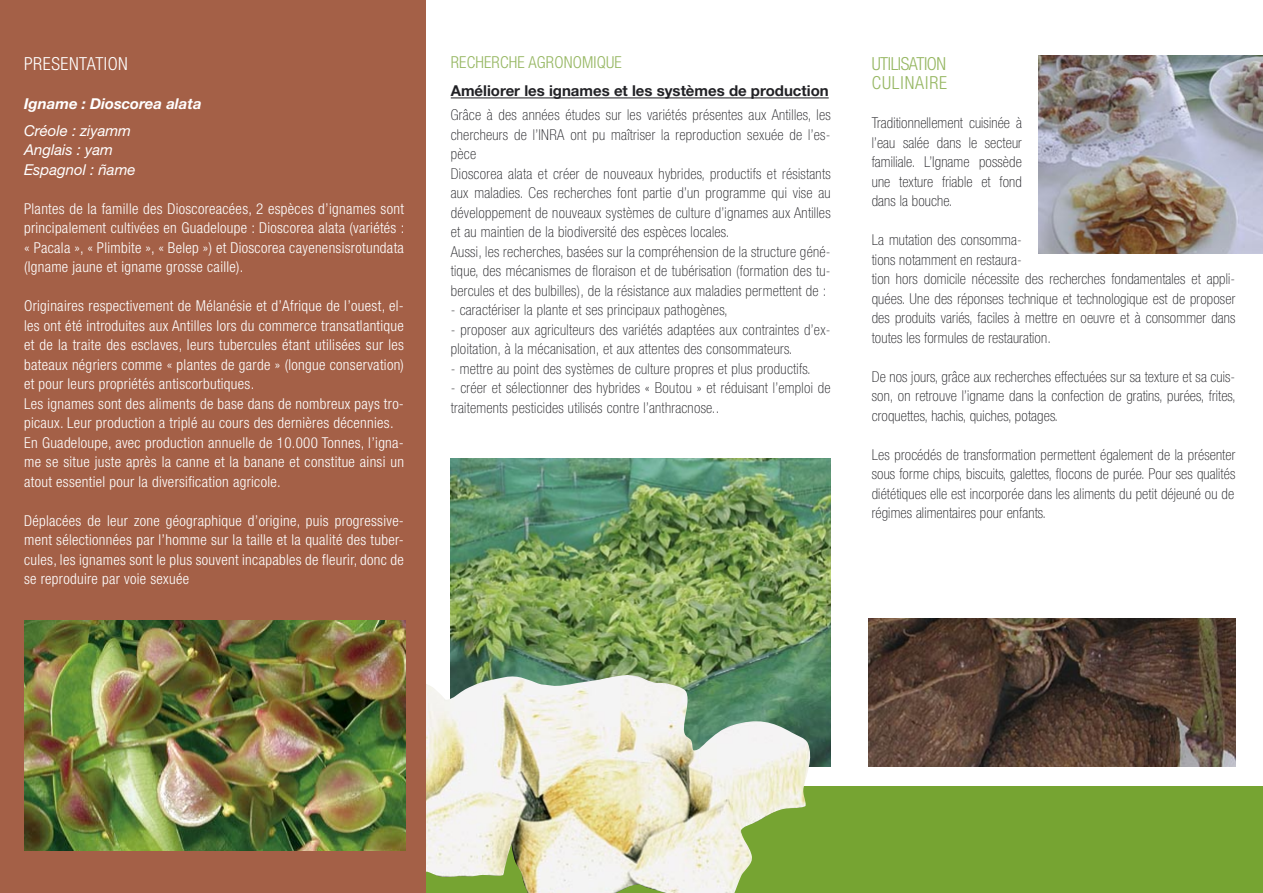
<style>
.page{position:relative;width:1263px;height:893px;background:#fff}
.page>*{position:absolute;margin:0;border:0;box-sizing:border-box;transform-origin:0 0}
.t1{font:300 condensed 18px/19.5px "Helvetica Neue";letter-spacing:-.025em;color:#96b762}
.t2{font:300 condensed 18px "Helvetica Neue";letter-spacing:.03em;color:#fff}
.t3{font:300 condensed 16.5px "Helvetica Neue";letter-spacing:.01em;color:#96b762}
.t4{font:100 condensed 15px/19.5px "Helvetica Neue";letter-spacing:.02em;color:#212125;text-align:justify}
.t5{font:300 condensed 15px/19.5px "Helvetica Neue";letter-spacing:.02em;color:#fff;text-align:justify}
.t6{font:700 15px "Helvetica Neue";color:#212125}
.t7{font:italic 15px "Helvetica Neue";color:#fff}
.t8{font:italic 700 15px "Helvetica Neue";color:#fff}
</style>
<div class="page">
<div style="left:411px;top:787px;width:852px;height:106px;background:#76a432"></div>
<img style="left:1039px;top:55px;width:224px;height:199px">
<hr style="left:451px;top:98px;width:378px;height:1px;background:#212125">
<img style="left:869px;top:618px;width:366px;height:148px">
<img style="left:451px;top:458px;width:380px;height:309px">
<img style="left:425px;top:674px;width:389px;height:219px">
<div style="left:0;top:0;width:425px;height:893px;background:#a46047"></div>
<img style="left:24px;top:621px;width:381px;height:229px">
<p class="t2" style="left:24px;top:53px;width:105px">PRESENTATION</p>
<p class="t8" style="left:24px;top:94px;width:179px">Igname : Dioscorea alata</p>
<p class="t7" style="left:24px;top:121px;width:108px">Créole : ziyamm</p>
<p class="t7" style="left:24px;top:141px;width:90px">Anglais : yam</p>
<p class="t7" style="left:24px;top:160px;width:113px">Espagnol : ñame</p>
<p class="t5" style="left:24px;top:198px;width:382px">Plantes de la famille des Dioscoreacées, 2 espèces d’ignames sont principalement cultivées en Guadeloupe : Dioscorea alata (variétés : « Pacala », « Plimbite », « Belep ») et Dioscorea cayenensisrotundata (Igname jaune et igname grosse caille).</p>
<p class="t5" style="left:24px;top:296px;width:381px">Originaires respectivement de Mélanésie et d’Afrique de l’ouest, el&shy;les ont été introduites aux Antilles lors du commerce transatlantique et de la traite des esclaves, leurs tubercules étant utilisées sur les bateaux négriers comme « plantes de garde » (longue conservation) et pour leurs propriétés antiscorbutiques.</p>
<p class="t5" style="left:24px;top:393px;width:381px">Les ignames sont des aliments de base dans de nombreux pays tro&shy;picaux. Leur production a triplé au cours des dernières décennies.</p>
<p class="t5" style="left:24px;top:432px;width:381px">En Guadeloupe, avec production annuelle de 10.000 Tonnes, l’igna&shy;me se situe juste après la canne et la banane et constitue ainsi un atout essentiel pour la diversification agricole.</p>
<p class="t5" style="left:24px;top:510px;width:381px">Déplacées de leur zone géographique d’origine, puis progressive&shy;ment sélectionnées par l’homme sur la taille et la qualité des tuber&shy;cules, les ignames sont le plus souvent incapables de fleurir, donc de se reproduire par voie sexuée</p>
<p class="t3" style="left:451px;top:53px;width:173px">RECHERCHE AGRONOMIQUE</p>
<p class="t6" style="left:451px;top:82px;width:379px">Améliorer les ignames et les systèmes de production</p>
<p class="t4" style="left:451px;top:105px;width:381px">Grâce à des années études sur les variétés présentes aux Antilles, les chercheurs de l’INRA ont pu maîtriser la reproduction sexuée de l’es&shy;pèce</p>
<p class="t4" style="left:451px;top:164px;width:381px">Dioscorea alata et créer de nouveaux hybrides, productifs et résistants aux maladies. Ces recherches font partie d’un programme qui vise au développement de nouveaux systèmes de culture d’ignames aux Antilles et au maintien de la biodiversité des espèces locales.</p>
<p class="t4" style="left:451px;top:242px;width:381px">Aussi, les recherches, basées sur la compréhension de la structure géné&shy;tique, des mécanismes de floraison et de tubérisation (formation des tu&shy;bercules et des bulbilles), de la résistance aux maladies permettent de :</p>
<p class="t4" style="left:451px;top:300px;width:278px">- caractériser la plante et ses principaux pathogènes,</p>
<p class="t4" style="left:451px;top:320px;width:381px">- proposer aux agriculteurs des variétés adaptées aux contraintes d’ex&shy;ploitation, à la mécanisation, et aux attentes des consommateurs.</p>
<p class="t4" style="left:451px;top:359px;width:361px">- mettre au point des systèmes de culture propres et plus productifs.</p>
<p class="t4" style="left:451px;top:378px;width:381px">- créer et sélectionner des hybrides « Boutou » et réduisant l’emploi de traitements pesticides utilisés contre l’anthracnose..</p>
<p class="t1" style="left:872px;top:53px;width:77px">UTILISATION<br>CULINAIRE</p>
<p class="t4" style="left:872px;top:113px;width:152px">Traditionnellement cuisinée à l’eau salée dans le secteur familiale. L’Igname possède une texture friable et fond dans la bouche.</p>
<p class="t4" style="left:872px;top:230px;width:365px;text-align:left">La mutation des consomma-<br>tions notamment en restaura-<br>tion hors domicile nécessite des recherches fondamentales et appli&shy;quées. Une des réponses technique et technologique est de proposer des produits variés, faciles à mettre en oeuvre et à consommer dans toutes les formules de restauration.</p>
<p class="t4" style="left:872px;top:366px;width:366px">De nos jours, grâce aux recherches effectuées sur sa texture et sa cuis&shy;son, on retrouve l’igname dans la confection de gratins, purées, frites, croquettes, hachis, quiches, potages.</p>
<p class="t4" style="left:872px;top:444px;width:365px">Les procédés de transformation permettent également de la présenter sous forme chips, biscuits, galettes, flocons de purée. Pour ses qualités diététiques elle est incorporée dans les aliments du petit déjeuné ou de</p>
<p class="t4" style="left:872px;top:503px;width:176px">régimes alimentaires pour enfants.</p>
</div>
